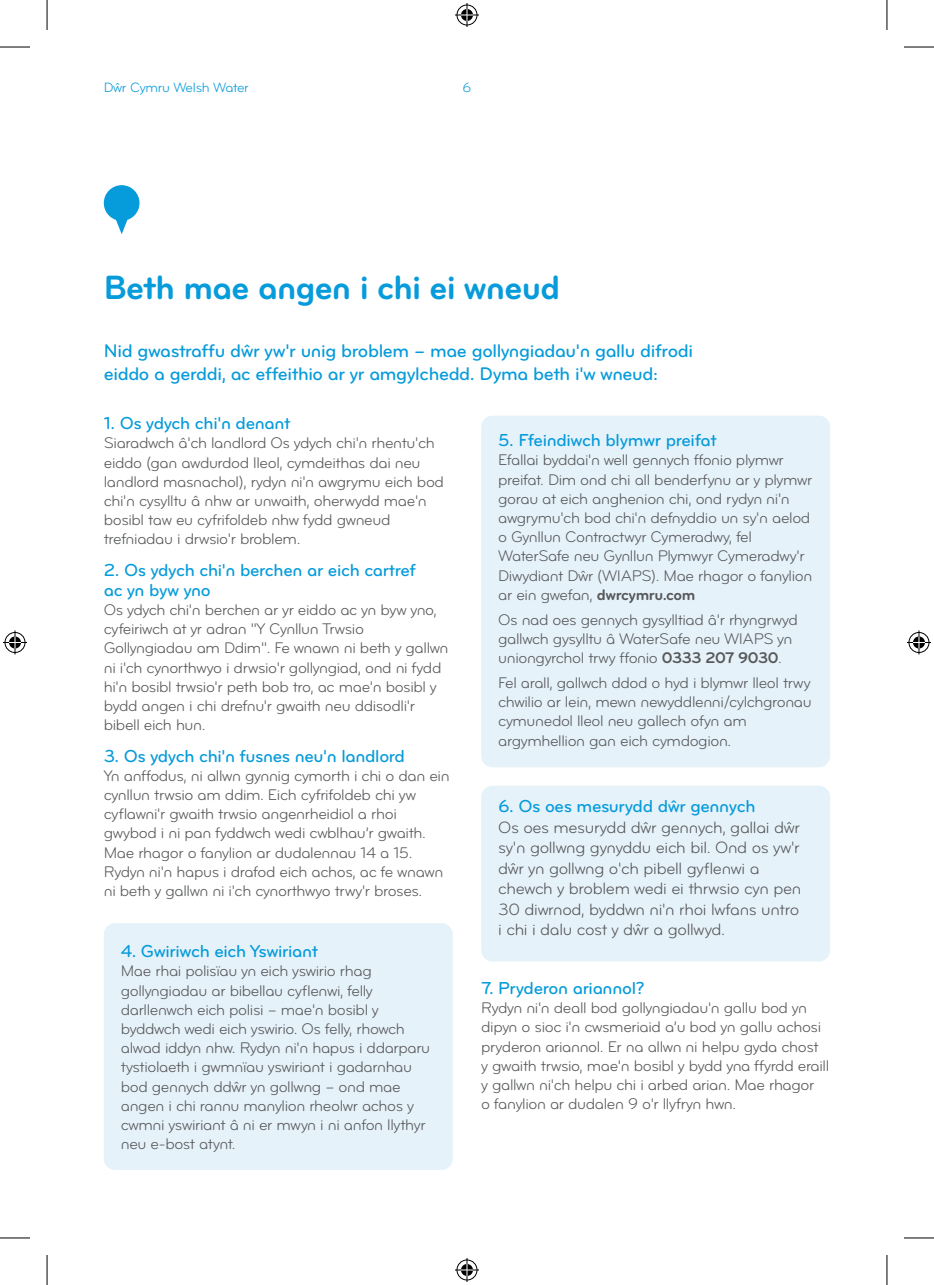
<style>
.page{position:relative;width:934px;height:1285px;background:#fff}
.page>*{position:absolute;margin:0;border:0;box-sizing:border-box;transform-origin:0 0}
.t1{font:35px "Bryant Pro Bold Alternate";letter-spacing:-.025em;color:#069bda}
.t2{font:19px/23.6px "Bryant Pro Medium Alternate";letter-spacing:-.02em;color:#069bda}
.t3{font:18px/20px "Bryant Pro Medium Alternate";letter-spacing:-.02em;color:#069bda}
.t4{font:17px/20.4px "Bryant Pro Regular Alternate";letter-spacing:-.02em;color:#57585a}
.t5{font:16px/19.2px "Bryant Pro Regular Alternate";letter-spacing:-.025em;color:#57585a}
.t6{font:14px "Bryant Pro Regular Alternate";letter-spacing:-.02em;color:#069bda}
.s1{font-family:"Bryant Pro Bold Alternate"}
</style>
<div class="page">
<div style="left:481px;top:785px;width:348px;height:176px;background:#e6f2fa;border-radius:11px"></div>
<div style="left:104px;top:923px;width:348px;height:247px;background:#e6f2fa;border-radius:11px"></div>
<div style="left:481px;top:416px;width:348px;height:351px;background:#e6f2fa;border-radius:11px"></div>
<svg style="left:104px;top:185px;width:35px;height:49px"></svg>
<hr style="left:0;top:47px;width:30px;height:1px;background:#000">
<hr style="left:903px;top:47px;width:30px;height:1px;background:#000">
<hr style="left:0;top:1237px;width:30px;height:1px;background:#000">
<hr style="left:903px;top:1237px;width:30px;height:1px;background:#000">
<hr style="left:47px;top:0;width:1px;height:30px;background:#000">
<hr style="left:47px;top:1255px;width:1px;height:30px;background:#000">
<hr style="left:886px;top:0;width:1px;height:30px;background:#000">
<hr style="left:886px;top:1255px;width:1px;height:30px;background:#000">
<svg style="left:455px;top:3px;width:24px;height:24px"></svg>
<svg style="left:455px;top:1258px;width:24px;height:24px"></svg>
<svg style="left:3px;top:630px;width:24px;height:24px"></svg>
<svg style="left:907px;top:630px;width:23px;height:24px"></svg>
<p class="t6" style="left:104px;top:79px;width:146px">Dŵr Cymru Welsh Water</p>
<p class="t6" style="left:462px;top:79px;width:10px">6</p>
<h1 class="t1" style="left:104px;top:266px;width:457px">Beth mae angen i chi ei wneud</h1>
<p class="t2" style="left:104px;top:339px;width:590px">Nid gwastraffu dŵr yw'r unig broblem – mae gollyngiadau'n gallu difrodi eiddo a gerddi, ac effeithio ar yr amgylchedd. Dyma beth i'w wneud:</p>
<p class="t3" style="left:104px;top:413px;width:188px">1. Os ydych chi'n denant</p>
<p class="t5" style="left:104px;top:433px;width:341px">Siaradwch â'ch landlord Os ydych chi'n rhentu'ch eiddo (gan awdurdod lleol, cymdeithas dai neu landlord masnachol), rydyn ni'n awgrymu eich bod chi'n cysylltu â nhw ar unwaith, oherwydd mae'n bosibl taw eu cyfrifoldeb nhw fydd gwneud trefniadau i drwsio'r broblem.</p>
<p class="t3" style="left:104px;top:560px;width:314px">2. Os ydych chi'n berchen ar eich cartref ac yn byw yno</p>
<p class="t5" style="left:104px;top:600px;width:346px">Os ydych chi'n berchen ar yr eiddo ac yn byw yno, cyfeiriwch at yr adran "Y Cynllun Trwsio Gollyngiadau am Ddim". Fe wnawn ni beth y gallwn ni i'ch cynorthwyo i drwsio'r gollyngiad, ond ni fydd hi'n bosibl trwsio'r peth bob tro, ac mae'n bosibl y bydd angen i chi drefnu'r gwaith neu ddisodli'r bibell eich hun.</p>
<p class="t3" style="left:104px;top:745px;width:302px">3. Os ydych chi'n fusnes neu'n landlord</p>
<p class="t5" style="left:104px;top:766px;width:347px">Yn anffodus, ni allwn gynnig cymorth i chi o dan ein cynllun trwsio am ddim. Eich cyfrifoldeb chi yw cyflawni'r gwaith trwsio angenrheidiol a rhoi gwybod i ni pan fyddwch wedi cwblhau’r gwaith.<br>Mae rhagor o fanylion ar dudalennau 14 a 15.<br>Rydyn ni'n hapus i drafod eich achos, ac fe wnawn ni beth y gallwn ni i'ch cynorthwyo trwy'r broses.</p>
<p class="t3" style="left:498px;top:430px;width:220px">5. Ffeindiwch blymwr preifat</p>
<p class="t5" style="left:498px;top:450px;width:315px">Efallai byddai'n well gennych ffonio plymwr preifat. Dim ond chi all benderfynu ar y plymwr gorau at eich anghenion chi, ond rydyn ni'n awgrymu'ch bod chi'n defnyddio un sy'n aelod o Gynllun Contractwyr Cymeradwy, fel WaterSafe neu Gynllun Plymwyr Cymeradwy'r Diwydiant Dŵr (WIAPS). Mae rhagor o fanylion ar ein gwefan, <span class="s1">dwrcymru.com</span></p>
<p class="t5" style="left:498px;top:610px;width:301px">Os nad oes gennych gysylltiad â'r rhyngrwyd gallwch gysylltu â WaterSafe neu WIAPS yn uniongyrchol trwy ffonio <span class="s1">0333 207 9030</span>.</p>
<p class="t5" style="left:498px;top:673px;width:315px">Fel arall, gallwch ddod o hyd i blymwr lleol trwy chwilio ar lein, mewn newyddlenni/cylchgronau cymunedol lleol neu gallech ofyn am argymhellion gan eich cymdogion.</p>
<p class="t3" style="left:498px;top:796px;width:259px">6. Os oes mesurydd dŵr gennych</p>
<p class="t4" style="left:498px;top:817px;width:304px">Os oes mesurydd dŵr gennych, gallai dŵr sy'n gollwng gynyddu eich bil. Ond os yw'r dŵr yn gollwng o'ch pibell gyflenwi a chewch y broblem wedi ei thrwsio cyn pen 30 diwrnod, byddwn ni'n rhoi lwfans untro i chi i dalu cost y dŵr a gollwyd.</p>
<p class="t3" style="left:121px;top:941px;width:199px">4. Gwiriwch eich Yswiriant</p>
<p class="t5" style="left:121px;top:961px;width:311px">Mae rhai polisïau yn eich yswirio rhag gollyngiadau ar bibellau cyflenwi, felly darllenwch eich polisi – mae'n bosibl y byddwch wedi eich yswirio. Os felly, rhowch alwad iddyn nhw. Rydyn ni'n hapus i ddarparu tystiolaeth i gwmnïau yswiriant i gadarnhau bod gennych ddŵr yn gollwng – ond mae angen i chi rannu manylion rheolwr achos y cwmni yswiriant â ni er mwyn i ni anfon llythyr neu e-bost atynt.</p>
<p class="t3" style="left:481px;top:978px;width:165px">7. Pryderon ariannol?</p>
<p class="t5" style="left:481px;top:998px;width:349px">Rydyn ni'n deall bod gollyngiadau'n gallu bod yn dipyn o sioc i'n cwsmeriaid a’u bod yn gallu achosi pryderon ariannol. Er na allwn ni helpu gyda chost y gwaith trwsio, mae'n bosibl y bydd yna ffyrdd eraill y gallwn ni'ch helpu chi i arbed arian. Mae rhagor<br>o fanylion ar dudalen 9 o'r llyfryn hwn.</p>
</div>
